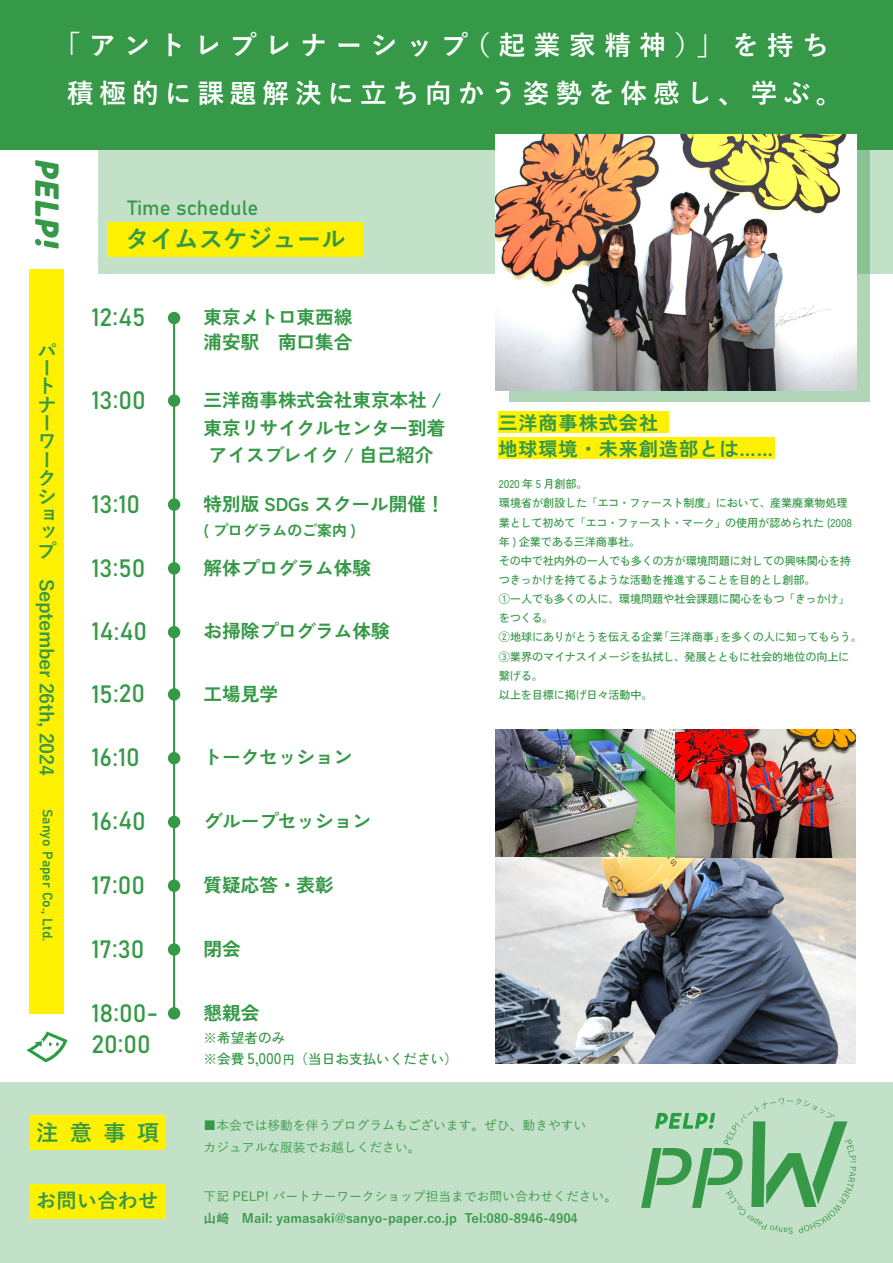
<style>
.page{position:relative;width:893px;height:1263px;background:#fff}
.page>*{position:absolute;margin:0;border:0;box-sizing:border-box;transform-origin:0 0}
.t1{font:700 26.55px/47.8px "Yu Gothic";letter-spacing:.225em;color:#fff;text-align:center}
.t2{font:24.75px/31px "Bahnschrift";color:#369947}
.t3{font:700 24.45px "Yu Gothic";color:#369947}
.t4{font:700 22.35px "Yu Gothic";color:#369947}
.t5{font:20.4px "Bahnschrift";color:#369947}
.t6{font:700 20.25px "Yu Gothic";letter-spacing:.01em;color:#369947}
.t7{font:700 19.2px/18.1px "Yu Gothic";letter-spacing:-.02em;color:#369947}
.t8{font:700 19.2px/25.5px "Zen Kaku Gothic Antique";letter-spacing:.05em;color:#369947}
.t9{font:700 18.6px/27.6px "Zen Kaku Gothic Antique";color:#369947}
.t10{font:700 14.85px "Zen Kaku Gothic Antique";color:#369947}
.t11{font:13.8px "Bahnschrift";letter-spacing:.005em;color:#369947}
.t12{font:500 13.65px/21.3px "Zen Kaku Gothic Antique";color:#369947}
.t13{font:500 12.75px/22.4px "Yu Gothic";color:#369947}
.t14{font:700 12.75px "Yu Gothic";color:#369947}
.t15{font:500 11.1px/19.2px "Zen Kaku Gothic Antique";letter-spacing:-.015em;color:#369947}
.s1{font-size:15.3px}
.s2{font-size:11.85px}
</style>
<div class="page">
<div style="left:0;top:0;width:893px;height:149px;background:#369947"></div>
<div style="left:0;top:1082px;width:893px;height:181px;background:#c3e0c8"></div>
<svg style="left:98px;top:134px;width:795px;height:140px;background:#b0d6b5"></svg>
<div style="left:30px;top:1116px;width:136px;height:34px;background:#fff101"></div>
<div style="left:30px;top:1184px;width:136px;height:34px;background:#fff101"></div>
<div style="left:498px;top:412px;width:170px;height:21px;background:#fff101"></div>
<div style="left:498px;top:437px;width:277px;height:22px;background:#fff101"></div>
<svg style="left:509px;top:146px;width:361px;height:256px;background:#a8d2b0"></svg>
<div style="left:30px;top:269px;width:34px;height:744px;background:#fff101"></div>
<svg style="left:35px;top:160px;width:24px;height:89px"></svg>
<div style="left:35px;top:239px;width:6px;height:7px;background:#369947;border-radius:50%"></div>
<svg style="left:641px;top:1098px;width:215px;height:136px"></svg>
<svg style="left:27px;top:1031px;width:40px;height:31px"></svg>
<div style="left:108px;top:223px;width:255px;height:34px;background:#fff101"></div>
<hr style="left:173px;top:318px;width:2px;height:695px;background:#369947">
<div style="left:168px;top:312px;width:12px;height:12px;background:#369947;border-radius:50%"></div>
<div style="left:168px;top:394px;width:12px;height:13px;background:#369947;border-radius:50%"></div>
<div style="left:168px;top:498px;width:12px;height:13px;background:#369947;border-radius:50%"></div>
<div style="left:168px;top:562px;width:12px;height:13px;background:#369947;border-radius:50%"></div>
<div style="left:168px;top:626px;width:12px;height:12px;background:#369947;border-radius:50%"></div>
<div style="left:168px;top:688px;width:12px;height:13px;background:#369947;border-radius:50%"></div>
<div style="left:168px;top:752px;width:12px;height:12px;background:#369947;border-radius:50%"></div>
<div style="left:168px;top:816px;width:12px;height:12px;background:#369947;border-radius:50%"></div>
<div style="left:168px;top:879px;width:12px;height:13px;background:#369947;border-radius:50%"></div>
<div style="left:168px;top:943px;width:12px;height:13px;background:#369947;border-radius:50%"></div>
<div style="left:168px;top:1007px;width:12px;height:12px;background:#369947;border-radius:50%"></div>
<img style="left:495px;top:135px;width:361px;height:256px">
<img style="left:495px;top:730px;width:361px;height:334px">
<h1 class="t1" style="left:54px;top:22px;width:790px">「アントレプレナーシップ（起業家精神）」を持ち積極的に課題解決に立ち向かう姿勢を体感し、学ぶ。</h1>
<h3 class="t5" style="left:127px;top:193px;width:133px">Time schedule</h3>
<h3 class="t7" style="left:37px;top:342px;width:20px">パートナーワークショッ</h3>
<h3 class="t7" style="left:37px;top:543px;width:31px">プ　</h3>
<h3 class="t7" style="left:55px;top:579px;width:198px;rotate:90deg">September 26th, 2024</h3>
<p class="t11" style="left:58px;top:809px;width:134px;rotate:90deg">Sanyo Paper Co., Ltd.</p>
<h3 class="t3" style="left:125px;top:225px;width:222px">タイムスケジュール</h3>
<h2 class="t2" style="left:91px;top:300px;width:56px">12:45</h2>
<h3 class="t9" style="left:204px;top:304px;width:150px;line-height:24.8px">東京メトロ東西線浦安駅　南口集合</h3>
<h2 class="t2" style="left:91px;top:383px;width:56px">13:00</h2>
<h3 class="t9" style="left:204px;top:386px;width:243px">三洋商事株式会社東京本社 /東京リサイクルセンター到着アイスブレイク / 自己紹介</h3>
<h2 class="t2" style="left:91px;top:487px;width:50px">13:10</h2>
<h3 class="t9" style="left:204px;top:490px;width:242px">特別版 SDGs スクール開催！</h3>
<h3 class="t10" style="left:204px;top:521px;width:154px">( プログラムのご案内 )</h3>
<h2 class="t2" style="left:91px;top:551px;width:56px">13:50</h2>
<h3 class="t9" style="left:204px;top:553px;width:169px">解体プログラム体験</h3>
<h2 class="t2" style="left:91px;top:614px;width:57px">14:40</h2>
<h3 class="t9" style="left:204px;top:617px;width:187px">お掃除プログラム体験</h3>
<h2 class="t2" style="left:91px;top:676px;width:55px">15:20</h2>
<h3 class="t9" style="left:204px;top:679px;width:76px">工場見学</h3>
<h2 class="t2" style="left:91px;top:740px;width:50px">16:10</h2>
<h3 class="t9" style="left:204px;top:743px;width:150px">トークセッション</h3>
<h2 class="t2" style="left:91px;top:804px;width:56px">16:40</h2>
<h3 class="t9" style="left:204px;top:807px;width:169px">グループセッション</h3>
<h2 class="t2" style="left:91px;top:868px;width:55px">17:00</h2>
<h3 class="t9" style="left:204px;top:871px;width:132px">質疑応答・表彰</h3>
<h2 class="t2" style="left:91px;top:932px;width:55px">17:30</h2>
<h3 class="t9" style="left:204px;top:934px;width:39px">閉会</h3>
<h2 class="t2" style="left:91px;top:996px;width:69px">18:00-<br>20:00</h2>
<h3 class="t9" style="left:204px;top:998px;width:57px">懇親会</h3>
<p class="t12" style="left:204px;top:1027px;width:256px">※希望者のみ<br>※会費 <span class="s1">5,000</span><span class="s2">円</span>（当日お支払いください）</p>
<h3 class="t8" style="left:498px;top:410px;width:276px">三洋商事株式会社<br>地球環境・未来創造部とは……</h3>
<p class="t15" style="left:499px;top:474px;width:365px">2020 年 5 月創部。<br>環境省が創設した「エコ・ファースト制度」において、産業廃棄物処理<br>業として初めて「エコ・ファースト・マーク」の使用が認められた (2008年 ) 企業である三洋商事社。<br>その中で社内外の一人でも多くの方が環境問題に対しての興味関心を持つきっかけを持てるような活動を推進することを目的とし創部。<br>①一人でも多くの人に、環境問題や社会課題に関心をもつ「きっかけ」をつくる。<br>②地球にありがとうを伝える企業「三洋商事」を多くの人に知ってもらう。<br>③業界のマイナスイメージを払拭し、発展とともに社会的地位の向上に繋げる。<br>以上を目標に掲げ日々活動中。</p>
<h3 class="t4" style="left:36px;top:1120px;width:125px">注意事項</h3>
<h3 class="t6" style="left:36px;top:1189px;width:124px">お問い合わせ</h3>
<p class="t13" style="left:204px;top:1112px;width:384px">■本会では移動を伴うプログラムもございます。ぜひ、動きやすいカジュアルな服装でお越しください。</p>
<p class="t13" style="left:204px;top:1183px;width:415px">下記 PELP! パートナーワークショップ担当までお問い合わせください。</p>
<p class="t14" style="left:204px;top:1211px;width:376px">山﨑　Mail: yamasaki@sanyo-paper.co.jp Tel:080-8946-4904</p>
</div>
